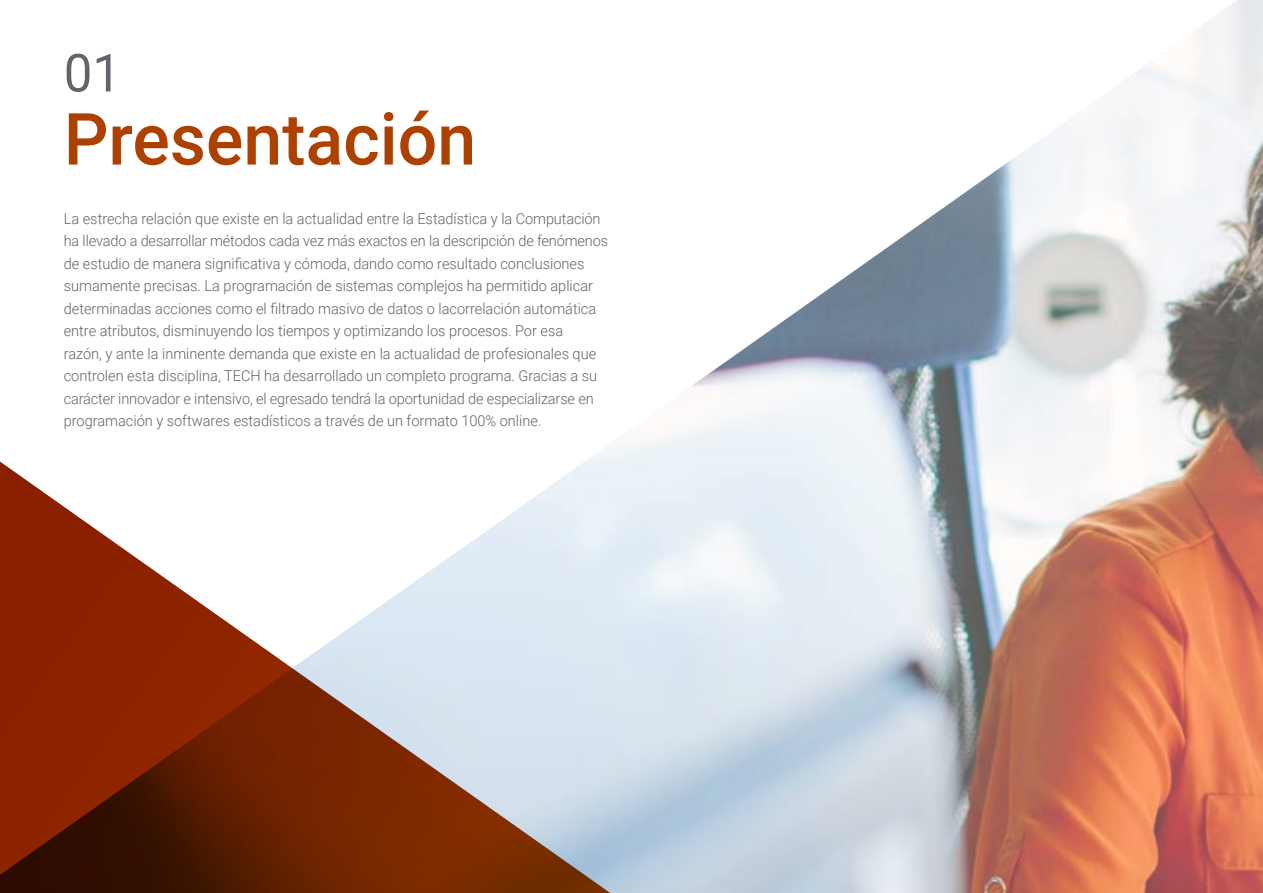
<style>
.page{position:relative;width:1263px;height:893px;background:#fff}
.page>*{position:absolute;margin:0;border:0;box-sizing:border-box;transform-origin:0 0}
.t1{font:500 72px "Roboto";color:#ae4000}
.t2{font:52.5px "Roboto";color:#61646a}
.t3{font:300 15px/22.5px "Roboto";color:#61646a}
</style>
<div class="page">
<img style="left:623px;top:0;width:640px;height:893px">
<svg style="left:0;top:446px;width:640px;height:447px"></svg>
<h2 class="t2" style="left:64px;top:36px;width:59px">01</h2>
<h1 class="t1" style="left:64px;top:89px;width:414px">Presentación</h1>
<p class="t3" style="left:64px;top:207px;width:546px">La estrecha relación que existe en la actualidad entre la Estadística y la Computación ha llevado a desarrollar métodos cada vez más exactos en la descripción de fenómenos de estudio de manera significativa y cómoda, dando como resultado conclusiones sumamente precisas. La programación de sistemas complejos ha permitido aplicar determinadas acciones como el filtrado masivo de datos o lacorrelación automática entre atributos, disminuyendo los tiempos y optimizando los procesos. Por esa<br>razón, y ante la inminente demanda que existe en la actualidad de profesionales que controlen esta disciplina, TECH ha desarrollado un completo programa. Gracias a su carácter innovador e intensivo, el egresado tendrá la oportunidad de especializarse en programación y softwares estadísticos a través de un formato 100% online.</p>
</div>
